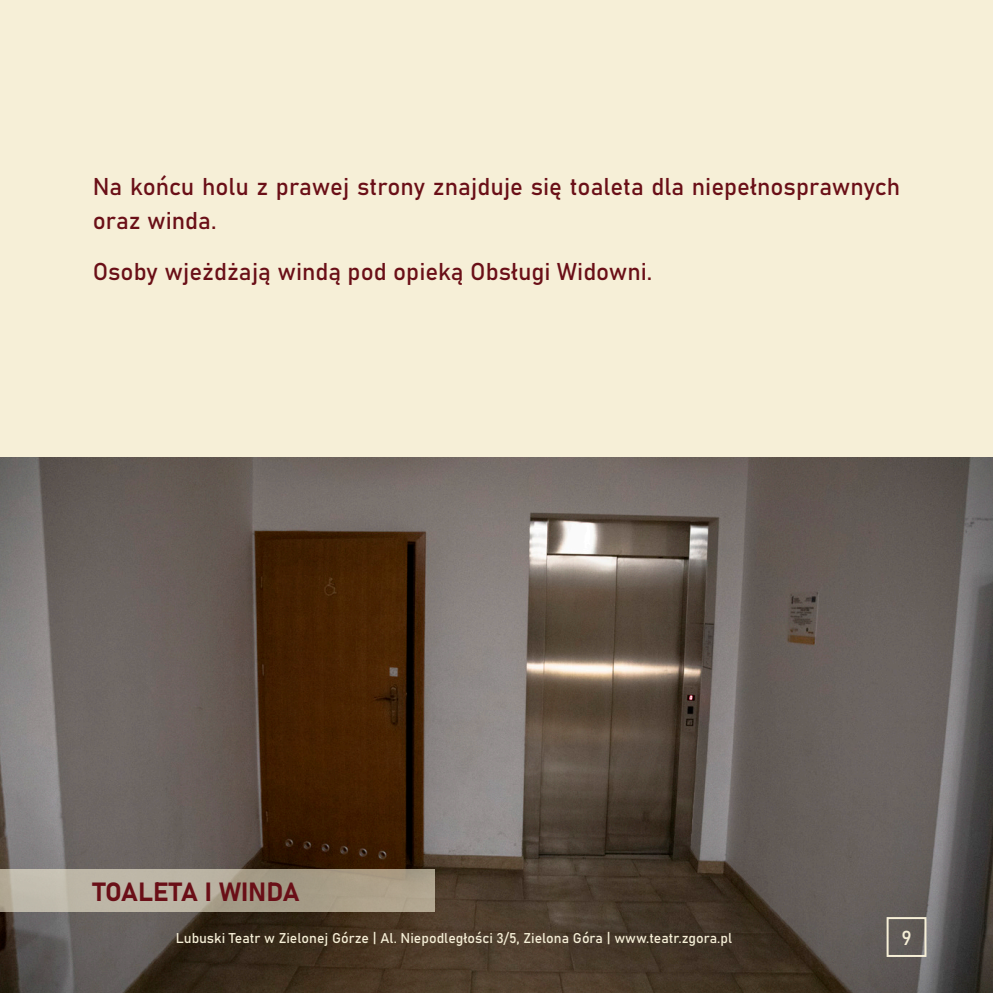
<style>
.page{position:relative;width:993px;height:993px;background:#fff}
.page>*{position:absolute;margin:0;border:0;box-sizing:border-box;transform-origin:0 0}
.t1{font:26px "Bahnschrift";color:#6a0f17}
.pODSTAWOWY_STYL_PRZE{font:24px/34px "Bahnschrift";color:#6a0f17}
.t2{font:20px "Bahnschrift";color:#f6efd7}
.t3{font:14px "Bahnschrift";color:#f6efd7}
</style>
<div class="page">
<div style="left:0;top:0;width:992px;height:992px;background:#f6efd7"></div>
<img style="left:0;top:457px;width:992px;height:535px">
<svg style="left:0;top:869px;width:434px;height:43px;background:#b2a997"></svg>
<div style="left:886px;top:916px;width:40px;height:40px;border:2px solid #f6efd7"></div>
<p class="pODSTAWOWY_STYL_PRZE" style="left:93px;top:168px;width:808px">Na końcu holu z prawej strony znajduje się toaleta dla niepełnosprawnych oraz winda.</p>
<p class="pODSTAWOWY_STYL_PRZE" style="left:93px;top:253px;width:561px">Osoby wjeżdżają windą pod opieką Obsługi Widowni.</p>
<p class="t1" style="left:93px;top:871px;width:208px">TOALETA I WINDA</p>
<p class="t3" style="left:176px;top:926px;width:557px">Lubuski Teatr w Zielonej Górze | Al. Niepodległości 3/5, Zielona Góra | www.teatr.zgora.pl</p>
<p class="t2" style="left:901px;top:922px;width:12px">9</p>
</div>
